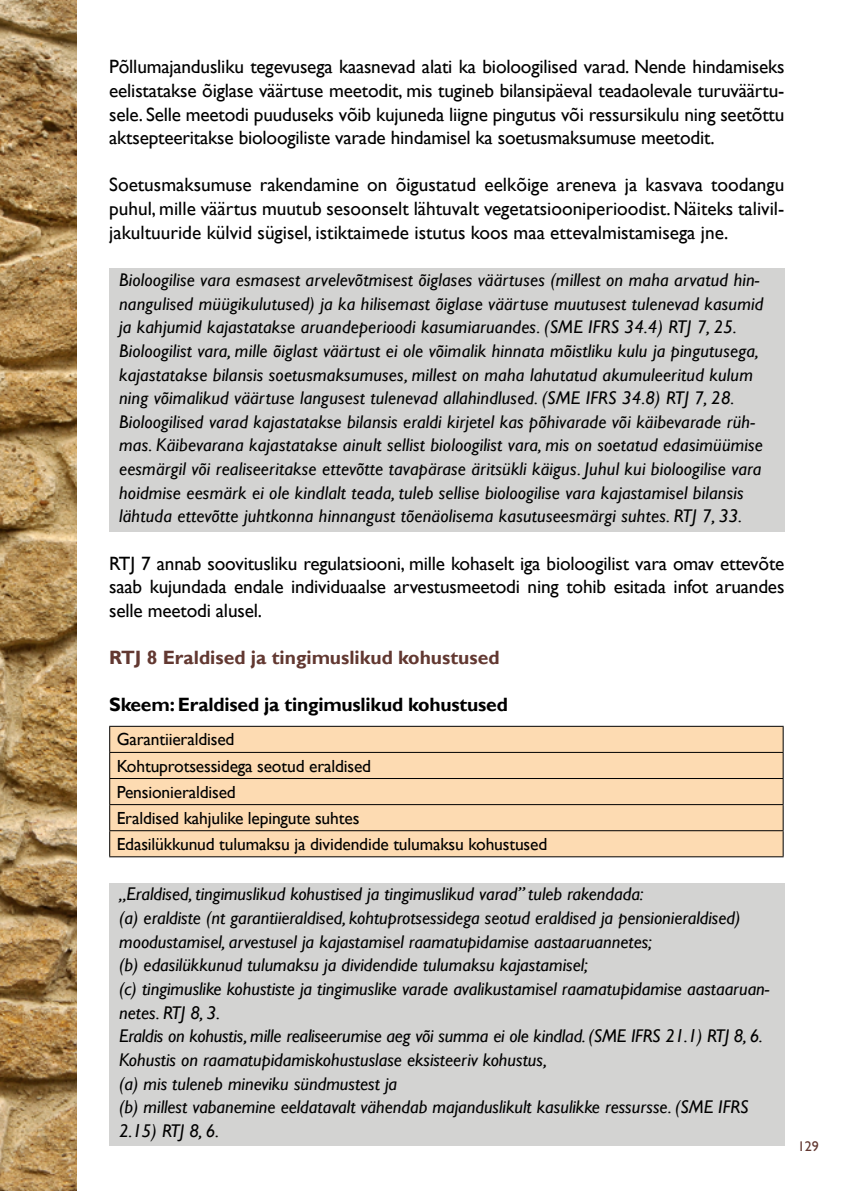
<style>
.page{position:relative;width:844px;height:1191px;background:#fff}
.page>*{position:absolute;margin:0;border:0;box-sizing:border-box;transform-origin:0 0}
.t1{font:19.25px/23.6px "Gill Sans";letter-spacing:-.01em;color:#000;text-align:justify}
.t2{font:700 19.25px "Gill Sans";letter-spacing:-.01em;color:#000}
.t3{font:700 19.25px "Gill Sans";color:#623831}
.t4{font:italic 18.38px/23.6px "Gill Sans";letter-spacing:.01em;color:#000}
.t5{font:17.5px/26.1px "Gill Sans";letter-spacing:-.01em;color:#000}
.t6{font:14px "Gill Sans";color:#623831}
</style>
<div class="page">
<img style="left:0;top:0;width:76px;height:1191px">
<div style="left:109px;top:268px;width:675px;height:74px;background:#d3d3d2"></div>
<div style="left:109px;top:339px;width:675px;height:74px;background:#d3d3d2"></div>
<div style="left:109px;top:410px;width:675px;height:121px;background:#d3d3d2"></div>
<div style="left:109px;top:882px;width:675px;height:27px;background:#d3d3d2"></div>
<div style="left:109px;top:906px;width:675px;height:51px;background:#d3d3d2"></div>
<div style="left:109px;top:953px;width:675px;height:27px;background:#d3d3d2"></div>
<div style="left:109px;top:977px;width:675px;height:50px;background:#d3d3d2"></div>
<div style="left:109px;top:1024px;width:675px;height:27px;background:#d3d3d2"></div>
<div style="left:109px;top:1048px;width:675px;height:27px;background:#d3d3d2"></div>
<div style="left:109px;top:1071px;width:675px;height:27px;background:#d3d3d2"></div>
<div style="left:109px;top:1095px;width:675px;height:51px;background:#d3d3d2"></div>
<div style="left:110px;top:727px;width:672px;height:129px;background:#fddbb2"></div>
<hr style="left:109px;top:726px;width:674px;height:1px;background:#000">
<hr style="left:109px;top:752px;width:674px;height:1px;background:#000">
<hr style="left:109px;top:778px;width:674px;height:1px;background:#000">
<hr style="left:109px;top:804px;width:674px;height:1px;background:#000">
<hr style="left:109px;top:830px;width:674px;height:1px;background:#000">
<svg style="left:109px;top:727px;width:1px;height:129px"></svg>
<svg style="left:782px;top:727px;width:1px;height:129px"></svg>
<hr style="left:109px;top:856px;width:674px;height:1px;background:#000">
<p class="t1" style="left:109px;top:55px;width:676px">Põllumajandusliku tegevusega kaasnevad alati ka bioloogilised varad. Nende hindamiseks eelistatakse õiglase väärtuse meetodit, mis tugineb bilansipäeval teadaolevale turuväärtu&shy;sele. Selle meetodi puuduseks võib kujuneda liigne pingutus või ressursikulu ning seetõttu aktsepteeritakse bioloogiliste varade hindamisel ka soetusmaksumuse meetodit.</p>
<p class="t1" style="left:109px;top:173px;width:676px">Soetusmaksumuse rakendamine on õigustatud eelkõige areneva ja kasvava toodangu puhul, mille väärtus muutub sesoonselt lähtuvalt vegetatsiooniperioodist. Näiteks talivil&shy;jakultuuride külvid sügisel, istiktaimede istutus koos maa ettevalmistamisega jne.</p>
<p class="t4" style="left:119px;top:268px;width:645px">Bioloogilise vara esmasest arvelevõtmisest õiglases väärtuses (millest on maha arvatud hin&shy;nangulised müügikulutused) ja ka hilisemast õiglase väärtuse muutusest tulenevad kasumid ja kahjumid kajastatakse aruandeperioodi kasumiaruandes. (SME IFRS 34.4) RTJ 7, 25.<br>Bioloogilist vara, mille õiglast väärtust ei ole võimalik hinnata mõistliku kulu ja pingutusega, kajastatakse bilansis soetusmaksumuses, millest on maha lahutatud akumuleeritud kulum ning võimalikud väärtuse langusest tulenevad allahindlused. (SME IFRS 34.8) RTJ 7, 28.<br>Bioloogilised varad kajastatakse bilansis eraldi kirjetel kas põhivarade või käibevarade rüh&shy;mas. Käibevarana kajastatakse ainult sellist bioloogilist vara, mis on soetatud edasimüümise eesmärgil või realiseeritakse ettevõtte tavapärase äritsükli käigus. Juhul kui bioloogilise vara hoidmise eesmärk ei ole kindlalt teada, tuleb sellise bioloogilise vara kajastamisel bilansis lähtuda ettevõtte juhtkonna hinnangust tõenäolisema kasutuseesmärgi suhtes. RTJ 7, 33.</p>
<p class="t1" style="left:109px;top:551px;width:676px">RTJ 7 annab soovitusliku regulatsiooni, mille kohaselt iga bioloogilist vara omav ettevõte saab kujundada endale individuaalse arvestusmeetodi ning tohib esitada infot aruandes selle meetodi alusel.</p>
<p class="t3" style="left:109px;top:646px;width:392px">RTJ 8 Eraldised ja tingimuslikud kohustused</p>
<p class="t2" style="left:109px;top:693px;width:400px">Skeem: Eraldised ja tingimuslikud kohustused</p>
<p class="t5" style="left:117px;top:727px;width:432px">Garantiieraldised<br>Kohtuprotsessidega seotud eraldised<br>Pensionieraldised<br>Eraldised kahjulike lepingute suhtes<br>Edasilükkunud tulumaksu ja dividendide tulumaksu kohustused</p>
<p class="t4" style="left:119px;top:882px;width:651px">„Eraldised, tingimuslikud kohustised ja tingimuslikud varad” tuleb rakendada:<br>(a) eraldiste (nt garantiieraldised, kohtuprotsessidega seotud eraldised ja pensionieraldised) moodustamisel, arvestusel ja kajastamisel raamatupidamise aastaaruannetes;<br>(b) edasilükkunud tulumaksu ja dividendide tulumaksu kajastamisel;<br>(c) tingimuslike kohustiste ja tingimuslike varade avalikustamisel raamatupidamise aastaaruan&shy;netes. RTJ 8, 3.<br>Eraldis on kohustis, mille realiseerumise aeg või summa ei ole kindlad. (SME IFRS 21.1) RTJ 8, 6.<br>Kohustis on raamatupidamiskohustuslase eksisteeriv kohustus,<br>(a) mis tuleneb mineviku sündmustest ja<br>(b) millest vabanemine eeldatavalt vähendab majanduslikult kasulikke ressursse. (SME IFRS 2.15) RTJ 8, 6.</p>
<p class="t6" style="left:797px;top:1138px;width:22px">129</p>
</div>
